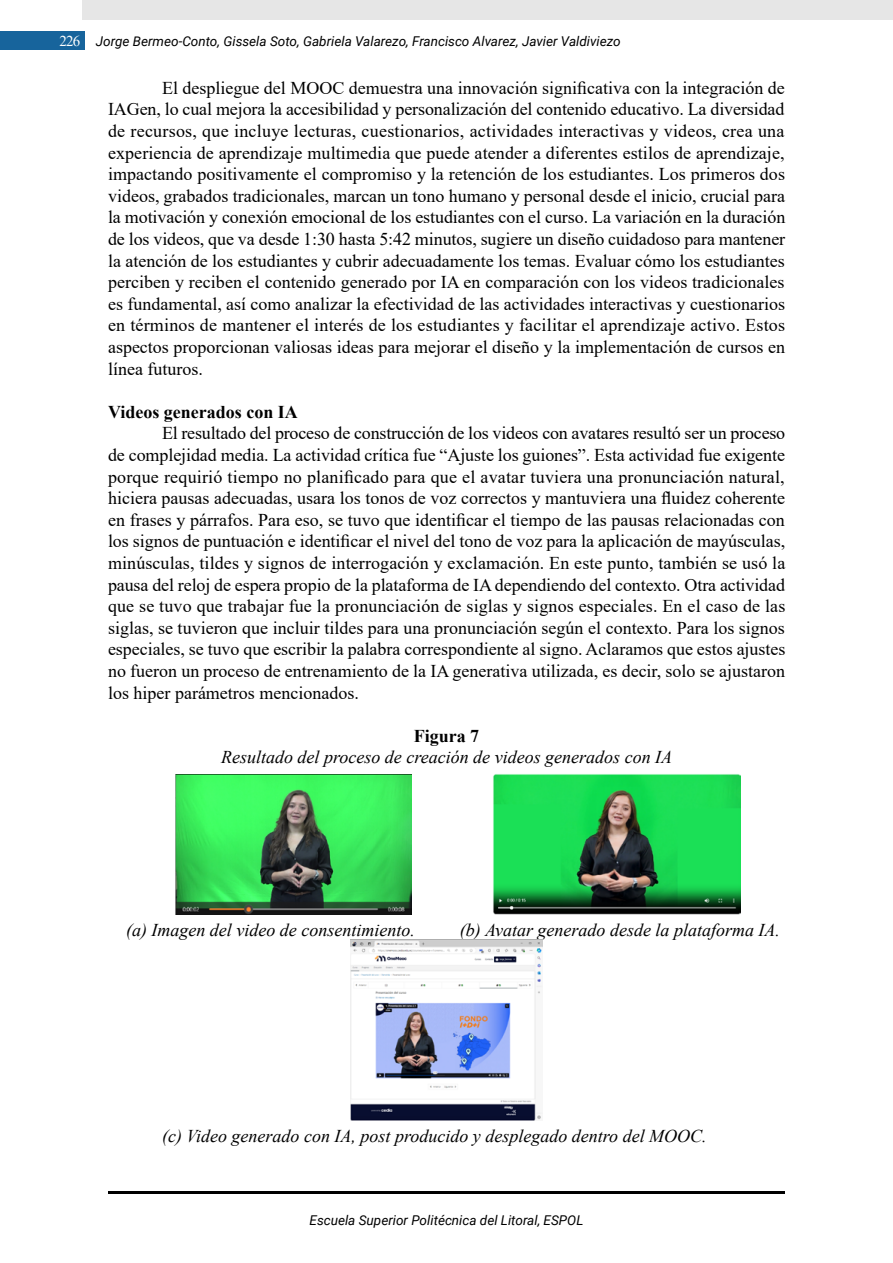
<style>
.page{position:relative;width:893px;height:1263px;background:#fff}
.page>*{position:absolute;margin:0;border:0;box-sizing:border-box;transform-origin:0 0}
.t1{font:18px/21.6px "Times New Roman";color:#000;text-align:justify}
.t2{font:italic 18px "Times New Roman";color:#000}
.t3{font:700 18px "Times New Roman";color:#000}
.t4{font:italic 13.5px "Roboto";color:#000}
.s1{font-family:"Times New Roman";font-style:normal;font-size:15px;color:#fff}
</style>
<div class="page">
<div style="left:83px;top:0;width:810px;height:20px;background:#e6e6e6"></div>
<div style="left:0;top:31px;width:85px;height:19px;background:#17649c"></div>
<hr style="left:108px;top:1191px;width:677px;height:2px;background:#000">
<img style="left:176px;top:774px;width:236px;height:140px">
<img style="left:493px;top:774px;width:247px;height:140px">
<img style="left:351px;top:939px;width:191px;height:181px">
<p class="t4" style="left:59px;top:32px;width:563px"><span class="s1">226</span> Jorge Bermeo-Conto, Gissela Soto, Gabriela Valarezo, Francisco Alvarez, Javier Valdiviezo</p>
<p class="t1" style="left:108px;top:76px;width:679px;text-indent:54px">El despliegue del MOOC demuestra una innovación significativa con la integración de IAGen, lo cual mejora la accesibilidad y personalización del contenido educativo. La diversidad de recursos, que incluye lecturas, cuestionarios, actividades interactivas y videos, crea una experiencia de aprendizaje multimedia que puede atender a diferentes estilos de aprendizaje, impactando positivamente el compromiso y la retención de los estudiantes. Los primeros dos videos, grabados tradicionales, marcan un tono humano y personal desde el inicio, crucial para la motivación y conexión emocional de los estudiantes con el curso. La variación en la duración de los videos, que va desde 1:30 hasta 5:42 minutos, sugiere un diseño cuidadoso para mantener la atención de los estudiantes y cubrir adecuadamente los temas. Evaluar cómo los estudiantes perciben y reciben el contenido generado por IA en comparación con los videos tradicionales es fundamental, así como analizar la efectividad de las actividades interactivas y cuestionarios en términos de mantener el interés de los estudiantes y facilitar el aprendizaje activo. Estos aspectos proporcionan valiosas ideas para mejorar el diseño y la implementación de cursos en línea futuros.</p>
<p class="t3" style="left:108px;top:399px;width:191px">Videos generados con IA</p>
<p class="t1" style="left:108px;top:422px;width:679px;text-indent:54px">El resultado del proceso de construcción de los videos con avatares resultó ser un proceso de complejidad media. La actividad crítica fue “Ajuste los guiones”. Esta actividad fue exigente porque requirió tiempo no planificado para que el avatar tuviera una pronunciación natural, hiciera pausas adecuadas, usara los tonos de voz correctos y mantuviera una fluidez coherente en frases y párrafos. Para eso, se tuvo que identificar el tiempo de las pausas relacionadas con los signos de puntuación e identificar el nivel del tono de voz para la aplicación de mayúsculas, minúsculas, tildes y signos de interrogación y exclamación. En este punto, también se usó la pausa del reloj de espera propio de la plataforma de IA dependiendo del contexto. Otra actividad que se tuvo que trabajar fue la pronunciación de siglas y signos especiales. En el caso de las siglas, se tuvieron que incluir tildes para una pronunciación según el contexto. Para los signos especiales, se tuvo que escribir la palabra correspondiente al signo. Aclaramos que estos ajustes no fueron un proceso de entrenamiento de la IA generativa utilizada, es decir, solo se ajustaron los hiper parámetros mencionados.</p>
<p class="t3" style="left:414px;top:723px;width:67px">Figura 7</p>
<p class="t2" style="left:221px;top:745px;width:453px">Resultado del proceso de creación de videos generados con IA</p>
<p class="t2" style="left:126px;top:917px;width:290px">(a) Imagen del video de consentimiento.</p>
<p class="t2" style="left:460px;top:917px;width:322px">(b) Avatar generado desde la plataforma IA.</p>
<p class="t2" style="left:162px;top:1123px;width:546px">(c) Video generado con IA, post producido y desplegado dentro del MOOC.</p>
<p class="t4" style="left:309px;top:1210px;width:275px">Escuela Superior Politécnica del Litoral, ESPOL</p>
</div>
